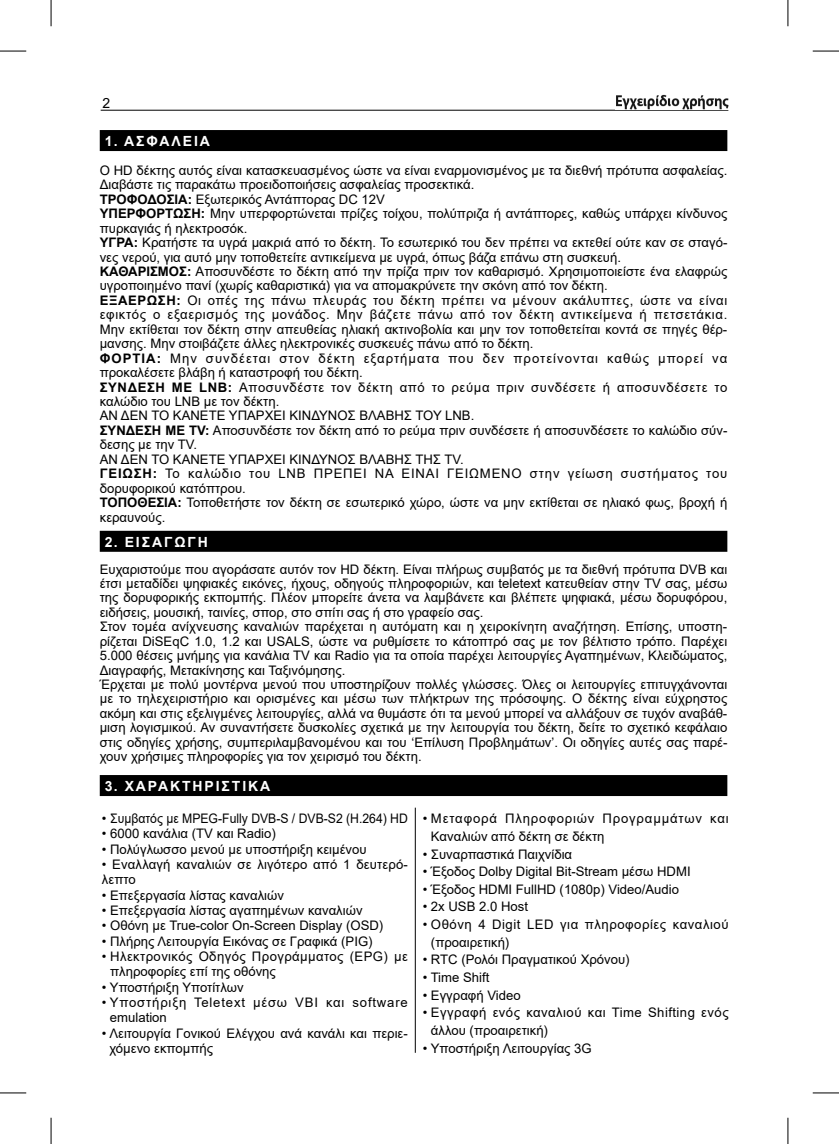
<style>
.page{position:relative;width:839px;height:1144px;background:#fff}
.page>*{position:absolute;margin:0;border:0;box-sizing:border-box;transform-origin:0 0}
.t1{font:700 14px "Arial";letter-spacing:.135em;color:#fff}
.t2{font:14px "Arial";color:#000}
.t3{font:13.12px/14.5px "Arial";color:#000}
.t4{font:13.12px/15.2px "Arial";letter-spacing:.03em;color:#000}
.t5{font:13.12px/17.7px "Arial";letter-spacing:.065em;color:#000}
.t6{font:13.12px/17.7px "Arial";letter-spacing:.035em;color:#000}
.t7{font:13.12px/17.7px "Arial";letter-spacing:.04em;color:#000}
.t8{font:13.12px/15.2px "Arial";letter-spacing:.06em;color:#000}
.s1{font-weight:700}
</style>
<div class="page">
<div style="left:100px;top:130px;width:627px;height:21px;background:#000"></div>
<div style="left:100px;top:531px;width:627px;height:21px;background:#000"></div>
<div style="left:100px;top:775px;width:627px;height:21px;background:#000"></div>
<hr style="left:415px;top:808px;width:1px;height:245px;background:#000">
<hr style="left:101px;top:110px;width:627px;height:1px;background:#000">
<img style="left:616px;top:94px;width:112px;height:15px">
<svg style="left:0;top:51px;width:26px;height:1px"></svg>
<svg style="left:813px;top:51px;width:26px;height:1px"></svg>
<svg style="left:0;top:1092px;width:26px;height:1px"></svg>
<svg style="left:813px;top:1092px;width:26px;height:1px"></svg>
<svg style="left:51px;top:0;width:1px;height:26px"></svg>
<svg style="left:51px;top:1118px;width:1px;height:26px"></svg>
<svg style="left:787px;top:0;width:1px;height:26px"></svg>
<svg style="left:787px;top:1118px;width:1px;height:26px"></svg>
<p class="t2" style="left:102px;top:96px;width:9px">2</p>
<p class="t1" style="left:105px;top:133px;width:107px">1. ΑΣΦΑΛΕΙΑ</p>
<p class="t3" style="left:100px;top:163px;width:629px">Ο HD δέκτης αυτός είναι κατασκευασμένος ώστε να είναι εναρμονισμένος με τα διεθνή πρότυπα ασφαλείας.<br>Διαβάστε τις παρακάτω προειδοποιήσεις ασφαλείας προσεκτικά.<br><span class="s1">ΤΡΟΦΟΔΟΣΙΑ:</span> Εξωτερικός Αντάπτορας DC 12V<br><span class="s1">ΥΠΕΡΦΟΡΤΩΣΗ:</span> Μην υπερφορτώνεται πρίζες τοίχου, πολύπριζα ή αντάπτορες, καθώς υπάρχει κίνδυνος πυρκαγιάς ή ηλεκτροσόκ.<br><span class="s1">ΥΓΡΑ:</span> Κρατήστε τα υγρά μακριά από το δέκτη. Το εσωτερικό του δεν πρέπει να εκτεθεί ούτε καν σε σταγό&shy;νες νερού, για αυτό μην τοποθετείτε αντικείμενα με υγρά, όπως βάζα επάνω στη συσκευή.<br><span class="s1">ΚΑΘΑΡΙΣΜΟΣ:</span> Αποσυνδέστε το δέκτη από την πρίζα πριν τον καθαρισμό. Χρησιμοποιείστε ένα ελαφρώς υγροποιημένο πανί (χωρίς καθαριστικά) για να απομακρύνετε την σκόνη από τον δέκτη.<br><span class="s1">ΕΞΑΕΡΩΣΗ:</span> Οι οπές της πάνω πλευράς του δέκτη πρέπει να μένουν ακάλυπτες, ώστε να είναι εφικτός ο εξαερισμός της μονάδος. Μην βάζετε πάνω από τον δέκτη αντικείμενα ή πετσετάκια.<br>Μην εκτίθεται τον δέκτη στην απευθείας ηλιακή ακτινοβολία και μην τον τοποθετείται κοντά σε πηγές θέρ&shy;μανσης. Μην στοιβάζετε άλλες ηλεκτρονικές συσκευές πάνω από το δέκτη.<br><span class="s1">ΦΟΡΤΙΑ:</span> Μην συνδέεται στον δέκτη εξαρτήματα που δεν προτείνονται καθώς μπορεί να προκαλέσετε βλάβη ή καταστροφή του δέκτη.<br><span class="s1">ΣΥΝΔΕΣΗ ΜΕ LNB:</span> Αποσυνδέστε τον δέκτη από το ρεύμα πριν συνδέσετε ή αποσυνδέσετε το καλώδιο του LNB με τον δέκτη.<br>ΑΝ ΔΕΝ ΤΟ ΚΑΝΕΤΕ ΥΠΑΡΧΕΙ ΚΙΝΔΥΝΟΣ ΒΛΑΒΗΣ ΤΟΥ LNB.<br><span class="s1">ΣΥΝΔΕΣΗ ΜΕ TV:</span> Αποσυνδέστε τον δέκτη από το ρεύμα πριν συνδέσετε ή αποσυνδέσετε το καλώδιο σύν&shy;δεσης με την TV.<br>ΑΝ ΔΕΝ ΤΟ ΚΑΝΕΤΕ ΥΠΑΡΧΕΙ ΚΙΝΔΥΝΟΣ ΒΛΑΒΗΣ ΤΗΣ TV.<br><span class="s1">ΓΕΙΩΣΗ:</span> To καλώδιο του LNB ΠΡΕΠΕΙ ΝΑ ΕΙΝΑΙ ΓΕΙΩΜΕΝΟ στην γείωση συστήματος του δορυφορικού κατόπτρου.<br><span class="s1">ΤΟΠΟΘΕΣΙΑ:</span> Τοποθετήστε τον δέκτη σε εσωτερικό χώρο, ώστε να μην εκτίθεται σε ηλιακό φως, βροχή ή κεραυνούς.</p>
<p class="t1" style="left:105px;top:534px;width:105px">2. ΕΙΣΑΓΩΓΗ</p>
<p class="t3" style="left:100px;top:562px;width:629px">Ευχαριστούμε που αγοράσατε αυτόν τον HD δέκτη. Είναι πλήρως συμβατός με τα διεθνή πρότυπα DVB και έτσι μεταδίδει ψηφιακές εικόνες, ήχους, οδηγούς πληροφοριών, και teletext κατευθείαν στην TV σας, μέσω της δορυφορικής εκπομπής. Πλέον μπορείτε άνετα να λαμβάνετε και βλέπετε ψηφιακά, μέσω δορυφόρου, ειδήσεις, μουσική, ταινίες, σπορ, στο σπίτι σας ή στο γραφείο σας.<br>Στον τομέα ανίχνευσης καναλιών παρέχεται η αυτόματη και η χειροκίνητη αναζήτηση. Επίσης, υποστη&shy;ρίζεται DiSEqC 1.0, 1.2 και USALS, ώστε να ρυθμίσετε το κάτοπτρό σας με τον βέλτιστο τρόπο. Παρέχει 5.000 θέσεις μνήμης για κανάλια TV και Radio για τα οποία παρέχει λειτουργίες Αγαπημένων, Κλειδώματος, Διαγραφής, Μετακίνησης και Ταξινόμησης.<br>Έρχεται με πολύ μοντέρνα μενού που υποστηρίζουν πολλές γλώσσες. Όλες οι λειτουργίες επιτυγχάνονται με το τηλεχειριστήριο και ορισμένες και μέσω των πλήκτρων της πρόσοψης. Ο δέκτης είναι εύχρηστος ακόμη και στις εξελιγμένες λειτουργίες, αλλά να θυμάστε ότι τα μενού μπορεί να αλλάξουν σε τυχόν αναβάθ&shy;μιση λογισμικού. Αν συναντήσετε δυσκολίες σχετικά με την λειτουργία του δέκτη, δείτε το σχετικό κεφάλαιο στις οδηγίες χρήσης, συμπεριλαμβανομένου και του ‘Επίλυση Προβλημάτων’. Οι οδηγίες αυτές σας παρέ&shy;χουν χρήσιμες πληροφορίες για τον χειρισμό του δέκτη.</p>
<p class="t1" style="left:105px;top:778px;width:167px">3. ΧΑΡΑΚΤΗΡΙΣΤΙΚΑ</p>
<p class="t3" style="left:102px;top:811px;width:307px">• Συμβατός με MPEG-Fully DVB-S / DVB-S2 (H.264) HD</p>
<p class="t3" style="left:102px;top:827px;width:175px">• 6000 κανάλια (TV και Radio)</p>
<p class="t3" style="left:102px;top:842px;width:266px">• Πολύγλωσσο μενού με υποστήριξη κειμένου</p>
<p class="t3" style="left:102px;top:857px;width:307px;line-height:15.2px">• Εναλλαγή καναλιών σε λιγότερο από 1 δευτερό&shy;λεπτο</p>
<p class="t3" style="left:102px;top:888px;width:184px">• Επεξεργασία λίστας καναλιών</p>
<p class="t3" style="left:102px;top:903px;width:262px">• Επεξεργασία λίστας αγαπημένων καναλιών</p>
<p class="t3" style="left:102px;top:918px;width:283px">• Οθόνη με True-color On-Screen Display (OSD)</p>
<p class="t3" style="left:102px;top:934px;width:272px">• Πλήρης Λειτουργία Εικόνας σε Γραφικά (PIG)</p>
<p class="t4" style="left:110px;top:949px;width:299px;text-indent:-8px">• Ηλεκτρονικός Οδηγός Προγράμματος (EPG) με πληροφορίες επί της οθόνης</p>
<p class="t3" style="left:102px;top:980px;width:143px">• Υποστήριξη Υποτίτλων</p>
<p class="t8" style="left:110px;top:995px;width:299px;text-indent:-8px">• Υποστήριξη Teletext μέσω VBI και software emulation</p>
<p class="t3" style="left:109px;top:1025px;width:300px;line-height:15.2px;text-indent:-8px">• Λειτουργία Γονικού Ελέγχου ανά κανάλι και περιε&shy;χόμενο εκπομπής</p>
<p class="t5" style="left:431px;top:810px;width:299px;text-indent:-8px">• Μεταφορά Πληροφοριών Προγραμμάτων και<br>Καναλιών από δέκτη σε δέκτη</p>
<p class="t3" style="left:423px;top:847px;width:151px">• Συναρπαστικά Παιχνίδια</p>
<p class="t3" style="left:423px;top:864px;width:269px">• Έξοδος Dolby Digital Bit-Stream μέσω HDMI</p>
<p class="t3" style="left:423px;top:882px;width:258px">• Έξοδος HDMI FullHD (1080p) Video/Audio</p>
<p class="t3" style="left:423px;top:900px;width:107px">• 2x USB 2.0 Host</p>
<p class="t7" style="left:431px;top:916px;width:299px;text-indent:-8px">• Οθόνη 4 Digit LED για πληροφορίες καναλιού (προαιρετική)</p>
<p class="t3" style="left:423px;top:953px;width:208px">• RTC (Ρολόι Πραγματικού Χρόνου)</p>
<p class="t3" style="left:423px;top:970px;width:68px">• Time Shift</p>
<p class="t3" style="left:423px;top:988px;width:99px">• Εγγραφή Video</p>
<p class="t6" style="left:431px;top:1004px;width:299px;text-indent:-8px">• Εγγραφή ενός καναλιού και Time Shifting ενός άλλου (προαιρετική)</p>
<p class="t3" style="left:423px;top:1041px;width:171px">• Υποστήριξη Λειτουργίας 3G</p>
</div>
